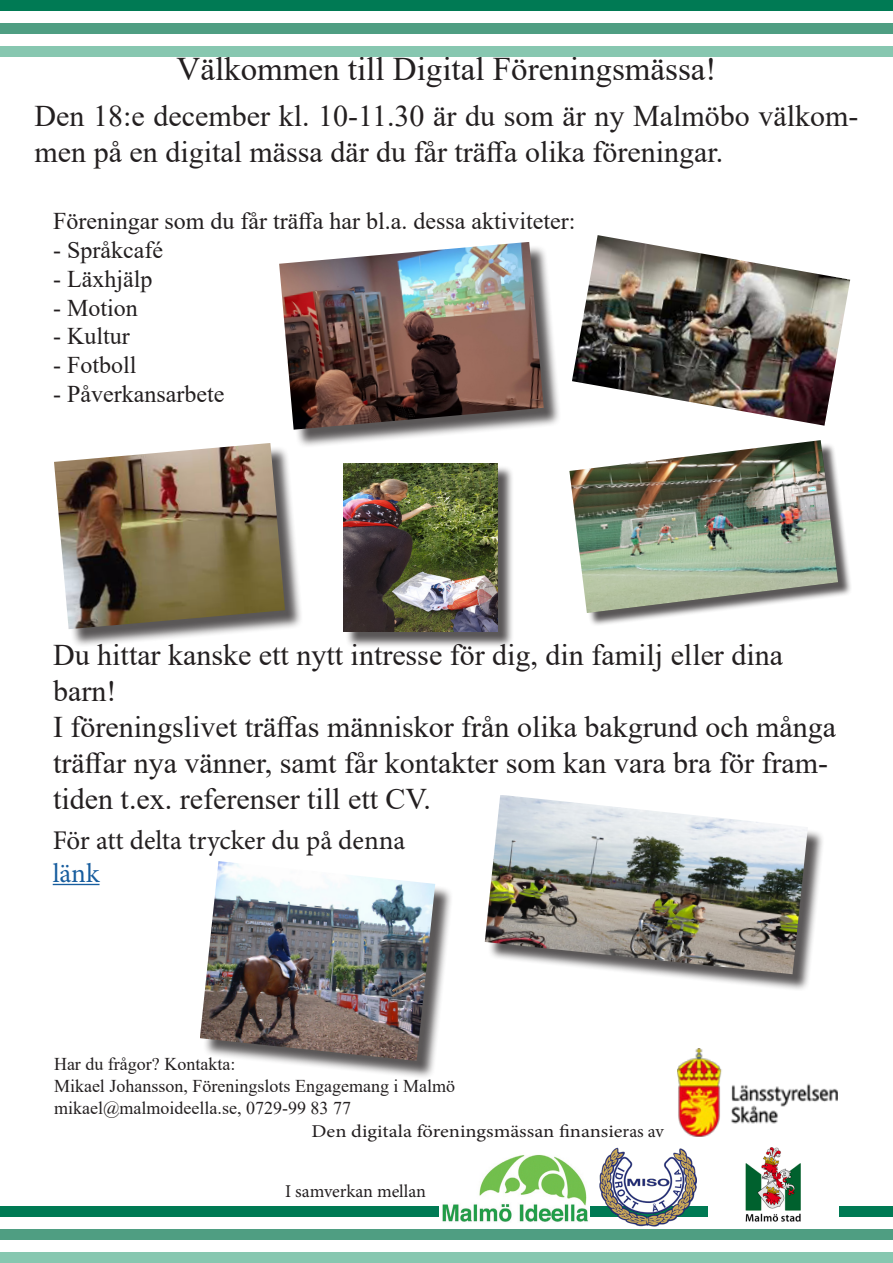
<style>
.page{position:relative;width:893px;height:1263px;background:#fff}
.page>*{position:absolute;margin:0;border:0;box-sizing:border-box;transform-origin:0 0}
.t1{font:33px "Times New Roman";color:#231f20}
.t2{font:30px/36px "Times New Roman";color:#231f20}
.t3{font:27px/32.4px "Minion Pro";letter-spacing:-.005em;color:#231f20}
.t4{font:24px "Times New Roman";color:#231f20}
.t5{font:18px "Times New Roman";color:#231f20}
.t6{font:18px "Minion Pro";color:#231f20;scale:1.14 1}
.t7{font:18px "Minion Pro";color:#231f20}
.s1{color:#175d9e}
</style>
<div class="page">
<div style="left:0;top:1206px;width:893px;height:10px;background:#007a54"></div>
<div style="left:0;top:1229px;width:893px;height:11px;background:#4f9e82"></div>
<div style="left:0;top:1252px;width:893px;height:11px;background:#87c7b0"></div>
<div style="left:0;top:0;width:893px;height:11px;background:#007a54"></div>
<div style="left:0;top:23px;width:893px;height:11px;background:#4f9e82"></div>
<div style="left:0;top:46px;width:893px;height:11px;background:#87c7b0"></div>
<img style="left:678px;top:1049px;width:160px;height:88px">
<div style="left:57px;top:446px;width:246px;height:201px;background:#231f20;opacity:.75"></div>
<img style="left:54px;top:443px;width:231px;height:186px">
<div style="left:203px;top:864px;width:250px;height:215px;background:#231f20;opacity:.75"></div>
<img style="left:200px;top:861px;width:235px;height:200px">
<div style="left:345px;top:465px;width:169px;height:183px;background:#231f20;opacity:.75"></div>
<img style="left:343px;top:463px;width:155px;height:168px">
<div style="left:572px;top:443px;width:280px;height:184px;background:#231f20;opacity:.75"></div>
<img style="left:569px;top:440px;width:269px;height:173px">
<img style="left:572px;top:235px;width:278px;height:191px">
<div style="left:282px;top:245px;width:280px;height:203px;background:#231f20;opacity:.75"></div>
<img style="left:279px;top:242px;width:265px;height:188px">
<div style="left:487px;top:797px;width:338px;height:194px;background:#231f20;opacity:.75"></div>
<img style="left:485px;top:795px;width:323px;height:179px">
<hr style="left:53px;top:884px;width:47px;height:1px;background:#175d9e">
<img style="left:708px;top:1147px;width:131px;height:75px">
<img style="left:439px;top:1154px;width:150px;height:68px">
<img style="left:600px;top:1147px;width:96px;height:79px">
<p class="t1" style="left:177px;top:46px;width:541px">Välkommen till Digital Föreningsmässa!</p>
<p class="t2" style="left:35px;top:97px;width:825px">Den 18:e december kl. 10-11.30 är du som är ny Malmöbo välkom&shy;men på en digital mässa där du får träffa olika föreningar.</p>
<p class="t4" style="left:53px;top:204px;width:524px">Föreningar som du får träffa har bl.a. dessa aktiviteter:</p>
<p class="t4" style="left:53px;top:233px;width:111px">- Språkcafé</p>
<p class="t4" style="left:53px;top:262px;width:101px">- Läxhjälp</p>
<p class="t4" style="left:53px;top:291px;width:86px">- Motion</p>
<p class="t4" style="left:53px;top:319px;width:78px">- Kultur</p>
<p class="t4" style="left:53px;top:348px;width:85px">- Fotboll</p>
<p class="t4" style="left:53px;top:377px;width:173px">- Påverkansarbete</p>
<p class="t2" style="left:53px;top:636px;width:784px">Du hittar kanske ett nytt intresse för dig, din familj eller dina barn!<br>I föreningslivet träffas människor från olika bakgrund och många träffar nya vänner, samt får kontakter som kan vara bra för fram&shy;tiden t.ex. referenser till ett CV.</p>
<p class="t3" style="left:53px;top:825px;width:354px">För att delta trycker du på denna <span class="s1">länk</span></p>
<p class="t5" style="left:54px;top:1051px;width:183px">Har du frågor? Kontakta:</p>
<p class="t5" style="left:54px;top:1073px;width:402px">Mikael Johansson, Föreningslots Engagemang i Malmö</p>
<p class="t5" style="left:54px;top:1095px;width:299px">mikael@malmoideella.se, 0729-99 83 77</p>
<p class="t6" style="left:311px;top:1119px;width:311px">Den digitala föreningsmässan finansieras av</p>
<p class="t7" style="left:285px;top:1179px;width:143px">I samverkan mellan</p>
</div>
